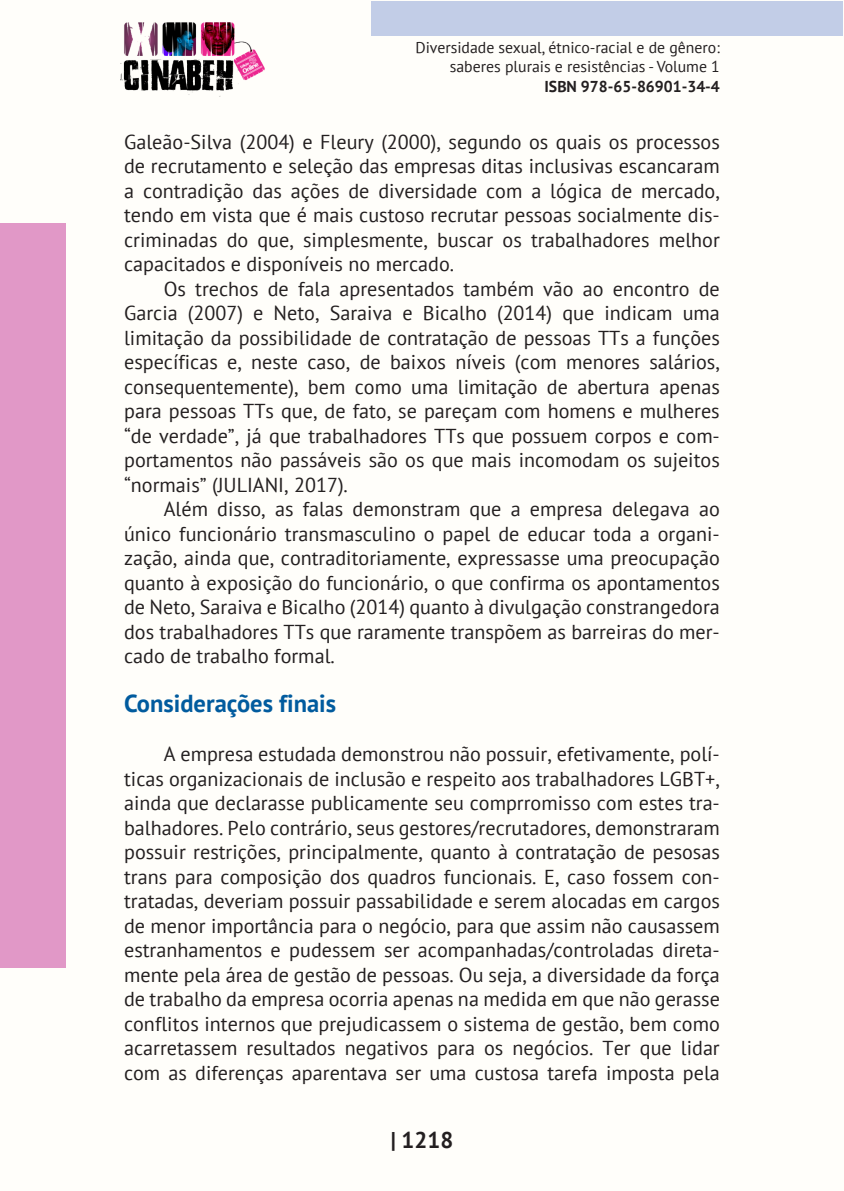
<style>
.page{position:relative;width:844px;height:1191px;background:#fff}
.page>*{position:absolute;margin:0;border:0;box-sizing:border-box;transform-origin:0 0}
._9_SUBTÍTULOS{font:700 24.5px "PT Sans";color:#015b9e}
.t1{font:700 22.75px "PT Sans";color:#231f20}
._8_CORPO{font:20.12px/24.5px "PT Sans";color:#231f20;text-align:justify}
.t2{font:15.75px/18.9px "PT Sans";color:#231f20;text-align:right}
.t3{font:700 15.75px "PT Sans";color:#231f20}
</style>
<div class="page">
<div style="left:0;top:0;width:843px;height:1191px;background:#fffefa"></div>
<div style="left:371px;top:1px;width:471px;height:35px;background:#c2cde7"></div>
<div style="left:0;top:223px;width:65px;height:744px;background:#e198c7"></div>
<img style="left:120px;top:22px;width:144px;height:75px">
<p class="t2" style="left:415px;top:38px;width:306px">Diversidade sexual, étnico-racial e de gênero: saberes plurais e resistências - Volume 1</p>
<p class="t3" style="left:544px;top:76px;width:177px">ISBN 978-65-86901-34-4</p>
<p class="_8_CORPO" style="left:124px;top:129px;width:597px">Galeão-Silva (2004) e Fleury (2000), segundo os quais os processos de recrutamento e seleção das empresas ditas inclusivas escancaram a contradição das ações de diversidade com a lógica de mercado, tendo em vista que é mais custoso recrutar pessoas socialmente dis&shy;criminadas do que, simplesmente, buscar os trabalhadores melhor capacitados e disponíveis no mercado.</p>
<p class="_8_CORPO" style="left:124px;top:276px;width:597px;text-indent:40px">Os trechos de fala apresentados também vão ao encontro de Garcia (2007) e Neto, Saraiva e Bicalho (2014) que indicam uma limitação da possibilidade de contratação de pessoas TTs a funções específicas e, neste caso, de baixos níveis (com menores salários, consequentemente), bem como uma limitação de abertura apenas para pessoas TTs que, de fato, se pareçam com homens e mulheres “de verdade”, já que trabalhadores TTs que possuem corpos e com&shy;portamentos não passáveis são os que mais incomodam os sujeitos “normais” (JULIANI, 2017).</p>
<p class="_8_CORPO" style="left:124px;top:496px;width:597px;text-indent:40px">Além disso, as falas demonstram que a empresa delegava ao único funcionário transmasculino o papel de educar toda a organi&shy;zação, ainda que, contraditoriamente, expressasse uma preocupação quanto à exposição do funcionário, o que confirma os apontamentos de Neto, Saraiva e Bicalho (2014) quanto à divulgação constrangedora dos trabalhadores TTs que raramente transpõem as barreiras do mer&shy;cado de trabalho formal.</p>
<p class="_9_SUBTÍTULOS" style="left:124px;top:687px;width:213px">Considerações finais</p>
<p class="_8_CORPO" style="left:124px;top:741px;width:597px;text-indent:40px">A empresa estudada demonstrou não possuir, efetivamente, polí&shy;ticas organizacionais de inclusão e respeito aos trabalhadores LGBT+, ainda que declarasse publicamente seu comprromisso com estes tra&shy;balhadores. Pelo contrário, seus gestores/recrutadores, demonstraram possuir restrições, principalmente, quanto à contratação de pesosas trans para composição dos quadros funcionais. E, caso fossem con&shy;tratadas, deveriam possuir passabilidade e serem alocadas em cargos de menor importância para o negócio, para que assim não causassem estranhamentos e pudessem ser acompanhadas/controladas direta&shy;mente pela área de gestão de pessoas. Ou seja, a diversidade da força de trabalho da empresa ocorria apenas na medida em que não gerasse conflitos internos que prejudicassem o sistema de gestão, bem como acarretassem resultados negativos para os negócios. Ter que lidar com as diferenças aparentava ser uma custosa tarefa imposta pela</p>
<p class="t1" style="left:390px;top:1125px;width:64px">| 1218</p>
</div>
